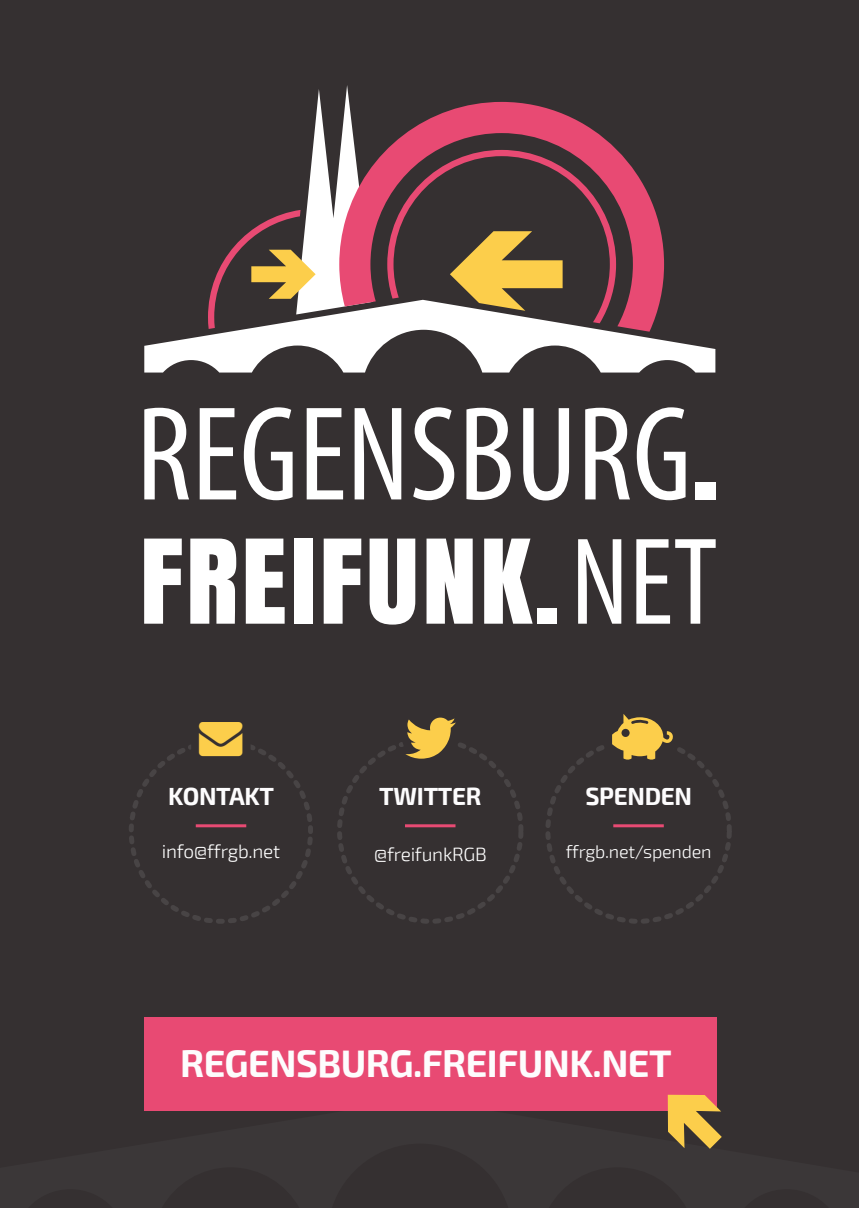
<style>
.page{position:relative;width:859px;height:1208px;background:#353031}
.page>*{position:absolute;margin:0;border:0;box-sizing:border-box;transform-origin:0 0}
.t1{font:condensed 135.4px "Myriad Pro";color:#fff}
.t2{font:109.4px "Anton";letter-spacing:.02em;color:#fff}
.t3{font:700 37.5px "Exo 2";letter-spacing:-.015em;color:#fdfcfd}
.t4{font:700 24.3px "Exo 2";letter-spacing:-.015em;color:#fdfcfd}
.t5{font:300 19px "Exo 2";letter-spacing:-.015em;color:#fff}
.t6{font:300 18px "Exo 2";letter-spacing:-.015em;color:#fff}
.s1{font-family:"Anton";font-stretch:normal;font-size:118.3px}
.s2{font-family:"Myriad Pro";font-stretch:condensed;font-size:125.2px}
</style>
<div class="page">
<svg style="left:144px;top:85px;width:571px;height:287px"></svg>
<svg style="left:144px;top:1110px;width:567px;height:39px"></svg>
<div style="left:144px;top:1017px;width:572px;height:93px;background:#e84a73"></div>
<svg style="left:668px;top:1094px;width:54px;height:54px"></svg>
<div style="left:337px;top:737px;width:186px;height:186px;border:5px dashed #484445;border-radius:50%"></div>
<svg style="left:399px;top:717px;width:79px;height:42px"></svg>
<div style="left:129px;top:739px;width:184px;height:184px;border:5px dashed #484445;border-radius:50%"></div>
<div style="left:545px;top:737px;width:187px;height:186px;border:5px dashed #484445;border-radius:50%"></div>
<svg style="left:597px;top:714px;width:95px;height:46px"></svg>
<hr style="left:196px;top:824px;width:50px;height:3px;background:#e84a73">
<hr style="left:405px;top:824px;width:50px;height:3px;background:#e84a73">
<hr style="left:613px;top:824px;width:51px;height:3px;background:#e84a73">
<svg style="left:177px;top:729px;width:88px;height:27px"></svg>
<h1 class="t1" style="left:136px;top:373px;width:584px">REGENSBURG<span class="s1">.</span></h1>
<h2 class="t2" style="left:140px;top:495px;width:579px">FREIFUNK.<span class="s2">NET</span></h2>
<p class="t4" style="left:168px;top:782px;width:107px">KONTAKT</p>
<p class="t5" style="left:162px;top:840px;width:120px">info@ffrgb.net</p>
<p class="t4" style="left:379px;top:782px;width:104px">TWITTER</p>
<p class="t5" style="left:374px;top:843px;width:115px">@freifunkRGB</p>
<p class="t4" style="left:585px;top:782px;width:108px">SPENDEN</p>
<p class="t6" style="left:566px;top:841px;width:147px">ffrgb.net/spenden</p>
<h3 class="t3" style="left:180px;top:1041px;width:493px">REGENSBURG.FREIFUNK.NET</h3>
</div>
